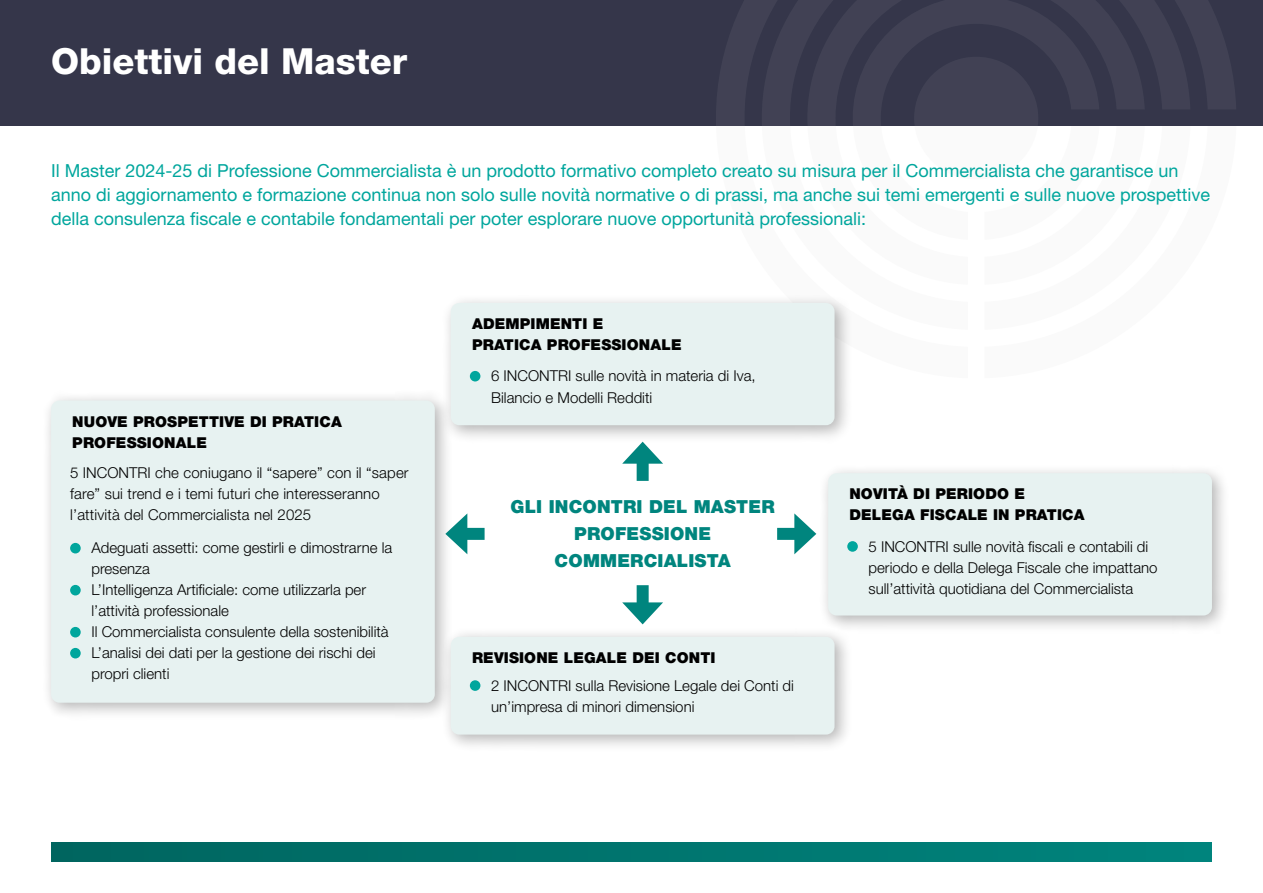
<style>
.page{position:relative;width:1263px;height:893px;background:#fff}
.page>*{position:absolute;margin:0;border:0;box-sizing:border-box;transform-origin:0 0}
.t1{font:800 36px "Helvetica Neue LT Std";color:#fff}
.t2{font:18px/24px "Helvetica Neue LT Std";color:#00a69d}
.t3{font:900 18px/27px "Helvetica Neue LT Std";letter-spacing:.01em;color:#00857e;text-align:center}
.t4{font:300 15px/21px "Helvetica Neue LT Std";color:#000}
.t5{font:900 15px/21px "Helvetica Neue LT Std";letter-spacing:.01em;color:#000}
</style>
<div class="page">
<div style="left:51px;top:842px;width:1161px;height:19px;background:linear-gradient(to right,#00655f,#00847d)"></div>
<div style="left:0;top:0;width:1263px;height:125px;background:#35364a"></div>
<svg style="left:716px;top:0;width:520px;height:125px;fill:#414154"></svg>
<svg style="left:762px;top:0;width:45px;height:125px;fill:#414154"></svg>
<svg style="left:807px;top:0;width:383px;height:126px"></svg>
<div style="left:41px;top:390px;width:412px;height:331px;background:#000;opacity:.3"></div>
<div style="left:51px;top:401px;width:384px;height:302px;background:#e7f2f1;border-radius:9px"></div>
<div style="left:70px;top:543px;width:11px;height:10px;background:#00a69d;border-radius:50%"></div>
<div style="left:70px;top:585px;width:11px;height:10px;background:#00a69d;border-radius:50%"></div>
<div style="left:70px;top:627px;width:11px;height:10px;background:#00a69d;border-radius:50%"></div>
<div style="left:70px;top:648px;width:11px;height:10px;background:#00a69d;border-radius:50%"></div>
<div style="left:441px;top:293px;width:412px;height:151px;background:#000;opacity:.3"></div>
<div style="left:451px;top:303px;width:383px;height:122px;background:#e7f2f1;border-radius:9px"></div>
<div style="left:470px;top:371px;width:10px;height:10px;background:#00a69d;border-radius:50%"></div>
<div style="left:818px;top:463px;width:412px;height:171px;background:#000;opacity:.3"></div>
<div style="left:828px;top:473px;width:384px;height:142px;background:#e7f2f1;border-radius:9px"></div>
<div style="left:847px;top:541px;width:11px;height:11px;background:#00a69d;border-radius:50%"></div>
<div style="left:441px;top:627px;width:412px;height:126px;background:#000;opacity:.3"></div>
<div style="left:451px;top:637px;width:383px;height:98px;background:#e7f2f1;border-radius:9px"></div>
<div style="left:470px;top:680px;width:10px;height:11px;background:#00a69d;border-radius:50%"></div>
<div style="left:637px;top:455px;width:12px;height:26px;background:#00857e"></div>
<svg style="left:622px;top:442px;width:41px;height:22px"></svg>
<div style="left:637px;top:585px;width:12px;height:26px;background:#00857e"></div>
<svg style="left:622px;top:602px;width:41px;height:22px"></svg>
<div style="left:777px;top:528px;width:26px;height:12px;background:#00857e"></div>
<svg style="left:794px;top:513px;width:22px;height:41px"></svg>
<div style="left:459px;top:528px;width:26px;height:12px;background:#00857e"></div>
<svg style="left:445px;top:513px;width:22px;height:41px"></svg>
<h1 class="t1" style="left:51px;top:40px;width:358px">Obiettivi del Master</h1>
<p class="t2" style="left:51px;top:158px;width:1161px">Il Master 2024-25 di Professione Commercialista è un prodotto formativo completo creato su misura per il Commercialista che garantisce un anno di aggiornamento e formazione continua non solo sulle novità normative o di prassi, ma anche sui temi emergenti e sulle nuove prospettive della consulenza fiscale e contabile fondamentali per poter esplorare nuove opportunità professionali:</p>
<p class="t5" style="left:472px;top:313px;width:211px">ADEMPIMENTI E<br>PRATICA PROFESSIONALE</p>
<p class="t5" style="left:72px;top:411px;width:271px">NUOVE PROSPETTIVE DI PRATICA<br>PROFESSIONALE</p>
<p class="t4" style="left:70px;top:462px;width:340px">5 INCONTRI che coniugano il “sapere” con il “saper fare” sui trend e i temi futuri che interesseranno l’attività del Commercialista nel 2025</p>
<p class="t4" style="left:91px;top:537px;width:302px">Adeguati assetti: come gestirli e dimostrarne la presenza<br>L’Intelligenza Artificiale: come utilizzarla per l’attività professionale<br>Il Commercialista consulente della sostenibilità L’analisi dei dati per la gestione dei rischi dei propri clienti</p>
<p class="t4" style="left:491px;top:365px;width:266px">6 INCONTRI sulle novità in materia di Iva,<br>Bilancio e Modelli Redditi</p>
<p class="t3" style="left:511px;top:493px;width:266px">GLI INCONTRI DEL MASTER<br>PROFESSIONE<br>COMMERCIALISTA</p>
<p class="t5" style="left:472px;top:647px;width:245px">REVISIONE LEGALE DEI CONTI</p>
<p class="t4" style="left:491px;top:675px;width:304px">2 INCONTRI sulla Revisione Legale dei Conti di un’impresa di minori dimensioni</p>
<p class="t5" style="left:849px;top:483px;width:237px">NOVITÀ DI PERIODO E<br>DELEGA FISCALE IN PRATICA</p>
<p class="t4" style="left:868px;top:536px;width:290px">5 INCONTRI sulle novità fiscali e contabili di periodo e della Delega Fiscale che impattano sull’attività quotidiana del Commercialista</p>
</div>
